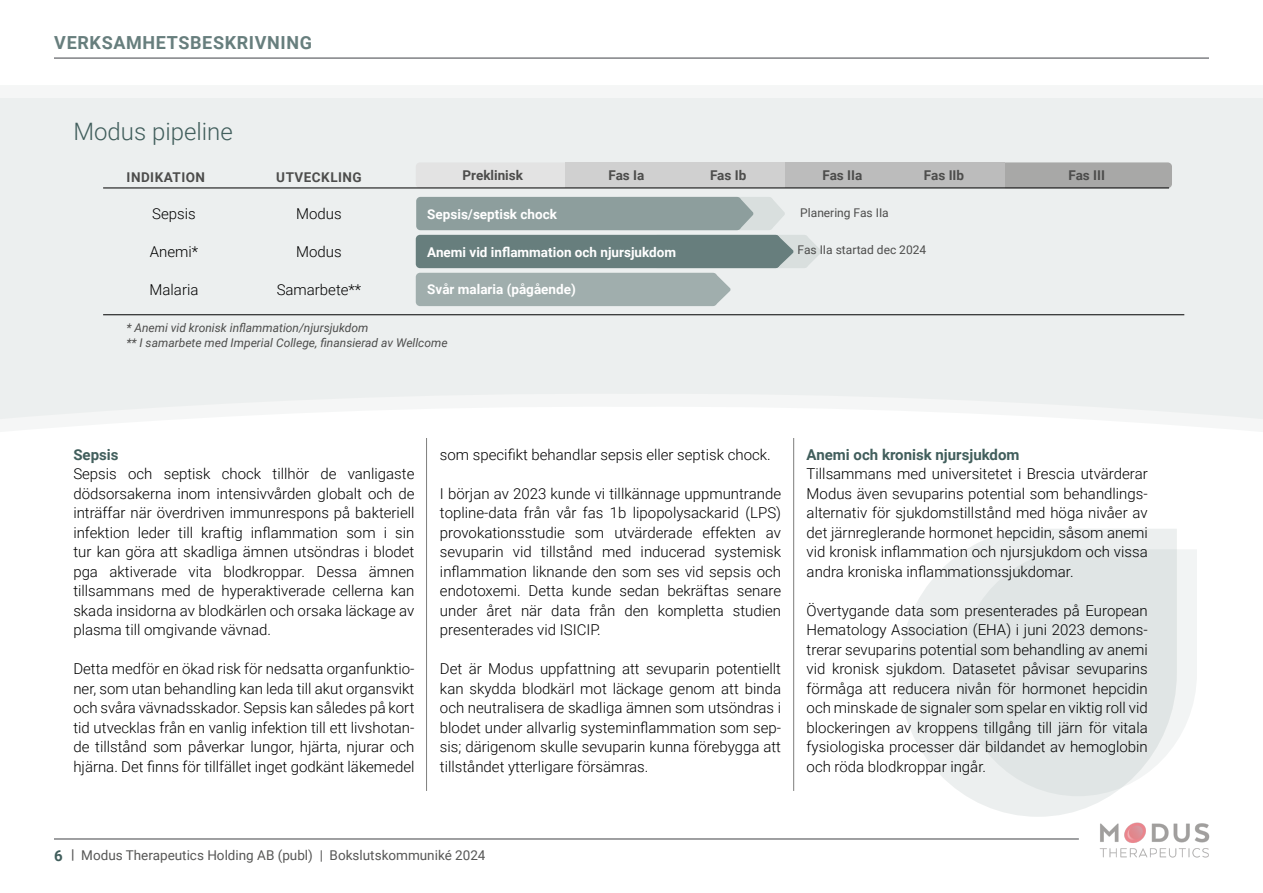
<style>
.page{position:relative;width:1263px;height:893px;background:#fff}
.page>*{position:absolute;margin:0;border:0;box-sizing:border-box;transform-origin:0 0}
.t1{font:300 24px "Roboto";color:#415e5c}
.t2{font:700 18px "Roboto";letter-spacing:.035em;color:#677e7d}
.t3{font:300 15px/19.5px "Roboto";color:#000;text-align:justify}
.t4{font:700 15px "Roboto";color:#415e5c}
.t5{font:700 13.5px "Roboto";color:#fff}
.t6{font:13.5px "Roboto";color:#575756}
.t7{font:700 13.5px "Roboto";color:#4d4d4c}
.t8{font:700 13.5px "Roboto";letter-spacing:.035em;color:#4d4d4c}
.t9{font:italic 12px "Roboto";color:#4d4d4c}
.t10{font:12px "Roboto";color:#4d4d4c}
.s1{font-weight:700}
</style>
<div class="page">
<svg style="left:0;top:98px;width:1263px;height:322px;background:#ecefef"></svg>
<hr style="left:54px;top:839px;width:1025px;height:1px;background:#3f4146">
<hr style="left:54px;top:58px;width:1155px;height:1px;background:#3f4146">
<div style="left:416px;top:162px;width:154px;height:26px;background:#e3e3e3;border-radius:4px"></div>
<div style="left:565px;top:162px;width:220px;height:26px;background:#d0d0d0"></div>
<div style="left:1001px;top:162px;width:171px;height:26px;background:#a8a8a7;border-radius:4px"></div>
<div style="left:416px;top:197px;width:325px;height:33px;background:#8d9e9d;border-radius:4px"></div>
<div style="left:785px;top:162px;width:220px;height:26px;background:#bcbcbc"></div>
<hr style="left:103px;top:188px;width:1066px;height:1px;background:#000">
<div style="left:416px;top:235px;width:364px;height:33px;background:#677e7d;border-radius:4px"></div>
<div style="left:416px;top:273px;width:301px;height:33px;background:#a0aead;border-radius:4px"></div>
<svg style="left:698px;top:197px;width:124px;height:109px"></svg>
<hr style="left:103px;top:314px;width:1081px;height:1px;background:#000">
<hr style="left:426px;top:438px;width:1px;height:353px;background:#7e7e7d">
<img style="left:1099px;top:822px;width:111px;height:36px">
<svg style="left:899px;top:529px;width:278px;height:288px;fill:#ecefef"></svg>
<svg style="left:959px;top:549px;width:238px;height:247px;background:#e4e8e8"></svg>
<hr style="left:793px;top:438px;width:1px;height:353px;background:#7e7e7d">
<p class="t2" style="left:54px;top:30px;width:259px">VERKSAMHETSBESKRIVNING</p>
<p class="t1" style="left:73px;top:115px;width:161px">Modus pipeline</p>
<p class="t8" style="left:127px;top:168px;width:80px">INDIKATION</p>
<p class="t8" style="left:276px;top:168px;width:87px">UTVECKLING</p>
<p class="t3" style="left:152px;top:204px;width:45px">Sepsis</p>
<p class="t3" style="left:296px;top:204px;width:47px">Modus</p>
<p class="t3" style="left:150px;top:241px;width:50px">Anemi*</p>
<p class="t3" style="left:296px;top:241px;width:47px">Modus</p>
<p class="t3" style="left:150px;top:279px;width:50px">Malaria</p>
<p class="t3" style="left:277px;top:279px;width:86px">Samarbete**</p>
<p class="t7" style="left:462px;top:166px;width:62px">Preklinisk</p>
<p class="t7" style="left:609px;top:166px;width:37px">Fas Ia</p>
<p class="t7" style="left:710px;top:166px;width:38px">Fas Ib</p>
<p class="t7" style="left:822px;top:166px;width:41px">Fas IIa</p>
<p class="t7" style="left:924px;top:166px;width:42px">Fas IIb</p>
<p class="t7" style="left:1068px;top:166px;width:38px">Fas III</p>
<p class="t10" style="left:800px;top:204px;width:90px">Planering Fas IIa</p>
<p class="t10" style="left:797px;top:242px;width:130px">Fas IIa startad dec 2024</p>
<p class="t5" style="left:427px;top:205px;width:131px">Sepsis/septisk chock</p>
<p class="t5" style="left:427px;top:243px;width:250px">Anemi vid inflammation och njursjukdom</p>
<p class="t5" style="left:427px;top:280px;width:150px">Svår malaria (pågående)</p>
<p class="t9" style="left:126px;top:320px;width:244px">* Anemi vid kronisk inflammation/njursjukdom</p>
<p class="t9" style="left:126px;top:334px;width:323px">** I samarbete med Imperial College, finansierad av Wellcome</p>
<p class="t4" style="left:73px;top:444px;width:47px">Sepsis</p>
<p class="t3" style="left:73px;top:464px;width:343px">Sepsis och septisk chock tillhör de vanligaste dödsorsakerna inom intensivvården globalt och de inträffar när överdriven immunrespons på bakteriell infektion leder till kraftig inflammation som i sin tur kan göra att skadliga ämnen utsöndras i blodet pga aktiverade vita blodkroppar. Dessa ämnen tillsammans med de hyperaktiverade cellerna kan skada insidorna av blodkärlen och orsaka läckage av plasma till omgivande vävnad.</p>
<p class="t3" style="left:73px;top:659px;width:343px">Detta medför en ökad risk för nedsatta organfunktio&shy;ner, som utan behandling kan leda till akut organsvikt och svåra vävnadsskador. Sepsis kan således på kort tid utvecklas från en vanlig infektion till ett livshotan&shy;de tillstånd som påverkar lungor, hjärta, njurar och hjärna. Det finns för tillfället inget godkänt läkemedel</p>
<p class="t3" style="left:440px;top:444px;width:332px">som specifikt behandlar sepsis eller septisk chock.</p>
<p class="t3" style="left:440px;top:483px;width:343px">I början av 2023 kunde vi tillkännage uppmuntrande topline-data från vår fas 1b lipopolysackarid (LPS) provokationsstudie som utvärderade effekten av sevuparin vid tillstånd med inducerad systemisk inflammation liknande den som ses vid sepsis och endotoxemi. Detta kunde sedan bekräftas senare under året när data från den kompletta studien presenterades vid ISICIP.</p>
<p class="t3" style="left:440px;top:659px;width:343px">Det är Modus uppfattning att sevuparin potentiellt kan skydda blodkärl mot läckage genom att binda och neutralisera de skadliga ämnen som utsöndras i blodet under allvarlig systeminflammation som sep&shy;sis; därigenom skulle sevuparin kunna förebygga att tillståndet ytterligare försämras.</p>
<p class="t4" style="left:807px;top:444px;width:214px">Anemi och kronisk njursjukdom</p>
<p class="t3" style="left:807px;top:464px;width:343px">Tillsammans med universitetet i Brescia utvärderar Modus även sevuparins potential som behandlings&shy;alternativ för sjukdomstillstånd med höga nivåer av det järnreglerande hormonet hepcidin, såsom anemi vid kronisk inflammation och njursjukdom och vissa andra kroniska inflammationssjukdomar.</p>
<p class="t3" style="left:807px;top:600px;width:343px">Övertygande data som presenterades på European Hematology Association (EHA) i juni 2023 demons&shy;trerar sevuparins potential som behandling av anemi vid kronisk sjukdom. Datasetet påvisar sevuparins förmåga att reducera nivån för hormonet hepcidin och minskade de signaler som spelar en viktig roll vid blockeringen av kroppens tillgång till järn för vitala fysiologiska processer där bildandet av hemoglobin och röda blodkroppar ingår.</p>
<p class="t4" style="left:54px;top:845px;width:10px">6</p>
<p class="t6" style="left:71px;top:846px;width:416px"><span class="s1">|</span> Modus Therapeutics Holding AB (publ) | Bokslutskommuniké 2024</p>
</div>
